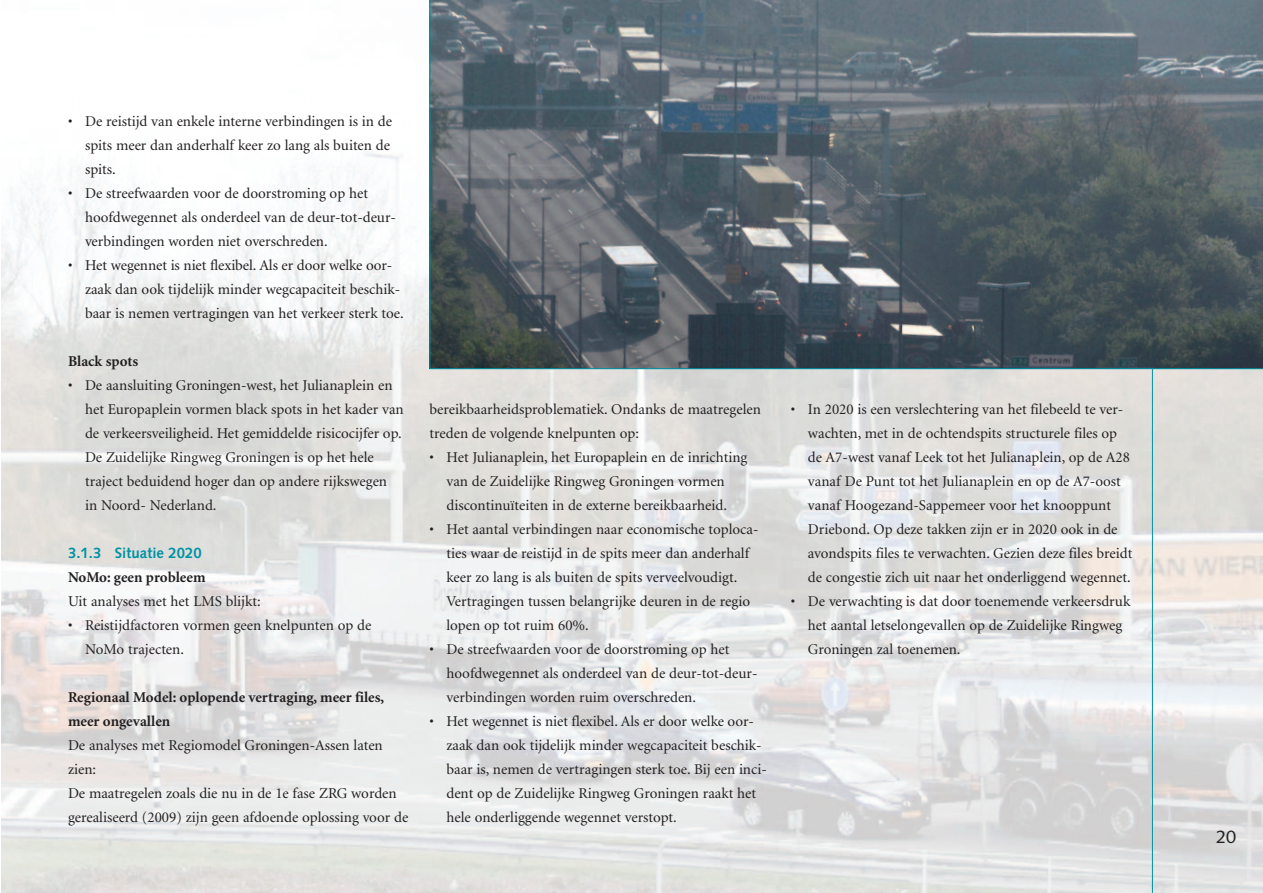
<style>
.page{position:relative;width:1263px;height:893px;background:#fff}
.page>*{position:absolute;margin:0;border:0;box-sizing:border-box;transform-origin:0 0}
.t1{font:18px "Syntax";color:#231f20}
.t2{font:15px/24px "Minion";color:#231f20}
.t3{font:700 15px/24px "Minion";color:#231f20}
.t4{font:700 15px "Syntax";color:#0092a3}
</style>
<div class="page">
<img style="left:1px;top:150px;width:1262px;height:743px">
<hr style="left:1152px;top:0;width:1px;height:893px;background:#0092a3">
<svg style="left:429px;top:0;width:834px;height:369px"></svg>
<p class="t2" style="left:85px;top:110px;width:309px;text-indent:-17px">• De reistijd van enkele interne verbindingen is in de spits meer dan anderhalf keer zo lang als buiten de spits.</p>
<p class="t2" style="left:85px;top:182px;width:312px;text-indent:-17px">• De streefwaarden voor de doorstroming op het hoofdwegennet als onderdeel van de deur-tot-deur&shy;verbindingen worden niet overschreden.</p>
<p class="t2" style="left:85px;top:254px;width:320px;text-indent:-17px">• Het wegennet is niet flexibel. Als er door welke oor&shy;zaak dan ook tijdelijk minder wegcapaciteit beschik&shy;baar is nemen vertragingen van het verkeer sterk toe.</p>
<p class="t3" style="left:68px;top:350px;width:72px">Black spots</p>
<p class="t2" style="left:85px;top:374px;width:320px;text-indent:-17px">• De aansluiting Groningen-west, het Julianaplein en het Europaplein vormen black spots in het kader van de verkeersveiligheid. Het gemiddelde risicocijfer op.<br>De Zuidelijke Ringweg Groningen is op het hele traject beduidend hoger dan op andere rijkswegen<br>in Noord- Nederland.</p>
<p class="t4" style="left:68px;top:547px;width:135px">3.1.3 Situatie 2020</p>
<p class="t3" style="left:68px;top:566px;width:139px">NoMo: geen probleem</p>
<p class="t2" style="left:68px;top:590px;width:194px">Uit analyses met het LMS blijkt:</p>
<p class="t2" style="left:85px;top:614px;width:288px;text-indent:-17px">• Reistijdfactoren vormen geen knelpunten op de<br>NoMo trajecten.</p>
<p class="t3" style="left:68px;top:686px;width:318px">Regionaal Model: oplopende vertraging, meer files, meer ongevallen</p>
<p class="t2" style="left:68px;top:734px;width:342px">De analyses met Regiomodel Groningen-Assen laten zien:<br>De maatregelen zoals die nu in de 1e fase ZRG worden gerealiseerd (2009) zijn geen afdoende oplossing voor de</p>
<p class="t2" style="left:429px;top:398px;width:333px">bereikbaarheidsproblematiek. Ondanks de maatregelen treden de volgende knelpunten op:</p>
<p class="t2" style="left:429px;top:446px;width:319px;text-align:center">• Het Julianaplein, het Europaplein en de inrichting van de Zuidelijke Ringweg Groningen vormen discontinuïteiten in de externe bereikbaarheid.</p>
<p class="t2" style="left:446px;top:518px;width:314px;text-indent:-17px">• Het aantal verbindingen naar economische toploca&shy;ties waar de reistijd in de spits meer dan anderhalf keer zo lang is als buiten de spits verveelvoudigt.<br>Vertragingen tussen belangrijke deuren in de regio lopen op tot ruim 60%.</p>
<p class="t2" style="left:446px;top:638px;width:312px;text-indent:-17px">• De streefwaarden voor de doorstroming op het hoofdwegennet als onderdeel van de deur-tot-deur&shy;verbindingen worden ruim overschreden.</p>
<p class="t2" style="left:446px;top:710px;width:322px;text-indent:-17px">• Het wegennet is niet flexibel. Als er door welke oor&shy;zaak dan ook tijdelijk minder wegcapaciteit beschik&shy;baar is, nemen de vertragingen sterk toe. Bij een inci&shy;dent op de Zuidelijke Ringweg Groningen raakt het hele onderliggende wegennet verstopt.</p>
<p class="t2" style="left:808px;top:398px;width:326px;text-indent:-17px">• In 2020 is een verslechtering van het filebeeld te ver&shy;wachten, met in de ochtendspits structurele files op de A7-west vanaf Leek tot het Julianaplein, op de A28 vanaf De Punt tot het Julianaplein en op de A7-oost vanaf Hoogezand-Sappemeer voor het knooppunt Driebond. Op deze takken zijn er in 2020 ook in de avondspits files te verwachten. Gezien deze files breidt de congestie zich uit naar het onderliggend wegennet.</p>
<p class="t2" style="left:808px;top:590px;width:324px;text-indent:-17px">• De verwachting is dat door toenemende verkeersdruk het aantal letselongevallen op de Zuidelijke Ringweg<br>Groningen zal toenemen.</p>
<p class="t1" style="left:1216px;top:829px;width:22px">20</p>
</div>
